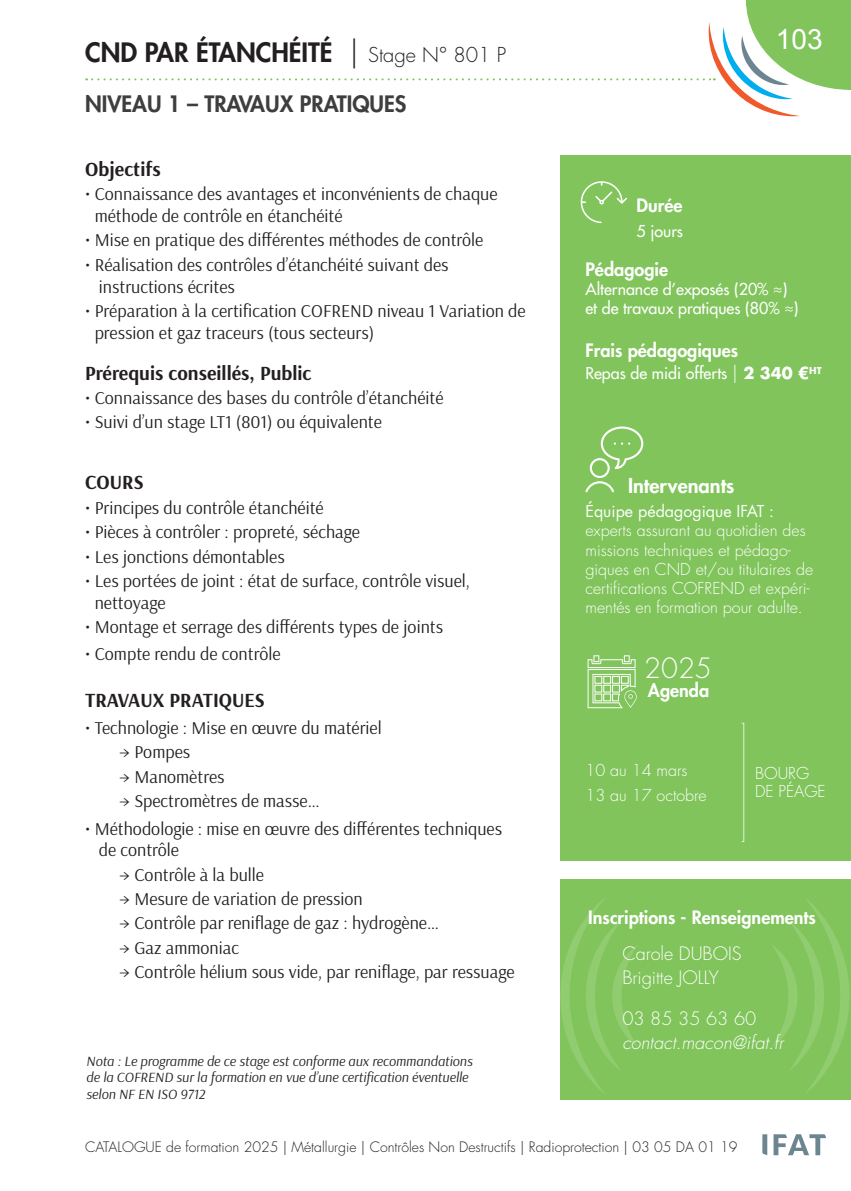
<style>
.page{position:relative;width:851px;height:1191px;background:#fff}
.page>*{position:absolute;margin:0;border:0;box-sizing:border-box;transform-origin:0 0}
.t1{font:28px "Arial";color:#fff}
.t2{font:300 27.2px "Futura Std";color:#fff}
.t3{font:800 26px "Futura Std";color:#231f20}
.t4{font:800 22px "Futura Std";color:#3e3e3f}
.t5{font:700 20px "Arsenal";color:#231f20}
.t6{font:800 20px "Futura Std";color:#fff}
.t7{font:18px/21.6px "Arsenal";color:#231f20}
.t8{font:800 18px "Futura Std";color:#fff}
.t9{font:300 18px/24px "Futura Std";color:#fff}
.t10{font:italic 300 18px "Futura Std";color:#fff}
.t11{font:300 16px/19.2px "Futura Std";color:#fff}
.t12{font:500 16px/19.2px "Futura Std";color:#fff}
.t13{font:16px "Futura Std";color:#fff}
.t14{font:italic 14px/16.8px "Arsenal";color:#231f20}
.t15{font:300 14px "Futura Std";color:#231f20}
.s1{font-weight:300;font-size:30px}
.s2{font-weight:300;font-size:20px}
.s3{font-weight:300;font-size:18px}
.s4{font-weight:700}
</style>
<div class="page">
<svg style="left:762px;top:1134px;width:5px;height:21px"></svg>
<svg style="left:773px;top:1134px;width:53px;height:21px"></svg>
<svg style="left:86px;top:6px;width:762px;height:110px"></svg>
<div style="left:560px;top:155px;width:290px;height:706px;background:#80c45b"></div>
<div style="left:560px;top:879px;width:290px;height:220px;background:#80c45b"></div>
<svg style="left:772px;top:898px;width:77px;height:196px"></svg>
<svg style="left:560px;top:898px;width:78px;height:196px"></svg>
<div style="left:746px;top:0;width:104px;height:6px;background:#80c45b"></div>
<hr style="left:848px;top:0;width:2px;height:90px;background:#80c45b">
<svg style="left:585px;top:426px;width:58px;height:66px"></svg>
<svg style="left:587px;top:655px;width:49px;height:53px"></svg>
<svg style="left:741px;top:723px;width:3px;height:119px"></svg>
<svg style="left:580px;top:181px;width:47px;height:42px"></svg>
<h3 class="t3" style="left:85px;top:36px;width:422px">CND PAR ÉTANCHÉITÉ <span class="s1">|</span> <span class="s2">Stage N° 801 P</span></h3>
<p class="t4" style="left:85px;top:90px;width:323px">NIVEAU 1 – TRAVAUX PRATIQUES</p>
<p class="t5" style="left:85px;top:155px;width:77px">Objectifs</p>
<p class="t7" style="left:95px;top:183px;width:404px;text-indent:-10px">• Connaissance des avantages et inconvénients de chaque méthode de contrôle en étanchéité</p>
<p class="t7" style="left:85px;top:229px;width:400px">• Mise en pratique des différentes méthodes de contrôle</p>
<p class="t7" style="left:99px;top:253px;width:351px;text-indent:-14px">• Réalisation des contrôles d’étanchéité suivant des instructions écrites</p>
<p class="t7" style="left:95px;top:300px;width:432px;text-indent:-10px">• Préparation à la certification COFREND niveau 1 Variation de pression et gaz traceurs (tous secteurs)</p>
<p class="t5" style="left:85px;top:359px;width:228px">Prérequis conseillés, Public</p>
<p class="t7" style="left:85px;top:387px;width:360px">• Connaissance des bases du contrôle d’étanchéité</p>
<p class="t7" style="left:85px;top:411px;width:298px">• Suivi d’un stage LT1 (801) ou équivalente</p>
<p class="t5" style="left:85px;top:468px;width:60px">COURS</p>
<p class="t7" style="left:85px;top:496px;width:240px">• Principes du contrôle étanchéité</p>
<p class="t7" style="left:85px;top:521px;width:276px">• Pièces à contrôler : propreté, séchage</p>
<p class="t7" style="left:85px;top:545px;width:201px">• Les jonctions démontables</p>
<p class="t7" style="left:95px;top:570px;width:377px;text-indent:-10px">• Les portées de joint : état de surface, contrôle visuel, nettoyage</p>
<p class="t7" style="left:85px;top:616px;width:359px">• Montage et serrage des différents types de joints</p>
<p class="t7" style="left:85px;top:642px;width:197px">• Compte rendu de contrôle</p>
<p class="t5" style="left:85px;top:686px;width:181px">TRAVAUX PRATIQUES</p>
<p class="t7" style="left:85px;top:716px;width:298px">• Technologie : Mise en œuvre du matériel</p>
<p class="t7" style="left:119px;top:741px;width:73px">→ Pompes</p>
<p class="t7" style="left:119px;top:765px;width:107px">→ Manomètres</p>
<p class="t7" style="left:119px;top:790px;width:202px">→ Spectromètres de masse…</p>
<p class="t7" style="left:99px;top:817px;width:404px;text-indent:-14px">• Méthodologie : mise en œuvre des différentes techniques de contrôle</p>
<p class="t7" style="left:119px;top:863px;width:146px">→ Contrôle à la bulle</p>
<p class="t7" style="left:119px;top:887px;width:245px">→ Mesure de variation de pression</p>
<p class="t7" style="left:119px;top:912px;width:321px">→ Contrôle par reniflage de gaz : hydrogène…</p>
<p class="t7" style="left:119px;top:936px;width:121px">→ Gaz ammoniac</p>
<p class="t7" style="left:119px;top:961px;width:397px">→ Contrôle hélium sous vide, par reniflage, par ressuage</p>
<p class="t14" style="left:86px;top:1052px;width:387px">Nota : Le programme de ce stage est conforme aux recommandations de la COFREND sur la formation en vue d’une certification éventuelle selon NF EN ISO 9712</p>
<p class="t8" style="left:636px;top:194px;width:47px">Durée</p>
<p class="t12" style="left:636px;top:222px;width:48px">5 jours</p>
<h1 class="t1" style="left:775px;top:21px;width:48px">103</h1>
<p class="t8" style="left:585px;top:258px;width:84px">Pédagogie</p>
<p class="t12" style="left:585px;top:279px;width:214px">Alternance d’exposés (20% ≈) et de travaux pratiques (80% ≈)</p>
<p class="t8" style="left:585px;top:339px;width:154px">Frais pédagogiques</p>
<p class="t12" style="left:585px;top:363px;width:238px">Repas de midi offerts <span class="s3">|</span> <span class="s4">2 340 €</span><sup>HT</sup></p>
<p class="t6" style="left:628px;top:472px;width:108px">Intervenants</p>
<p class="t13" style="left:585px;top:501px;width:190px">Équipe pédagogique IFAT :</p>
<p class="t11" style="left:585px;top:521px;width:229px">experts assurant au quotidien des missions techniques et pédago&shy;giques en CND et/ou titulaires de certifications COFREND et expéri&shy;mentés en formation pour adulte.</p>
<h2 class="t2" style="left:644px;top:651px;width:69px">2025</h2>
<p class="t8" style="left:647px;top:678px;width:63px">Agenda</p>
<p class="t11" style="left:585px;top:758px;width:123px;line-height:24.8px">10 au 14 mars<br>13 au 17 octobre</p>
<p class="t11" style="left:754px;top:765px;width:72px;line-height:18px">BOURG<br>DE PÉAGE</p>
<p class="t8" style="left:588px;top:905px;width:229px">Inscriptions - Renseignements</p>
<p class="t9" style="left:622px;top:942px;width:121px">Carole DUBOIS<br>Brigitte JOLLY</p>
<p class="t9" style="left:622px;top:1007px;width:135px">03 85 35 63 60</p>
<p class="t10" style="left:622px;top:1031px;width:163px">contact.macon@ifat.fr</p>
<p class="t15" style="left:85px;top:1137px;width:653px">CATALOGUE de formation 2025 | Métallurgie | Contrôles Non Destructifs | Radioprotection | 03 05 DA 01 19</p>
</div>
